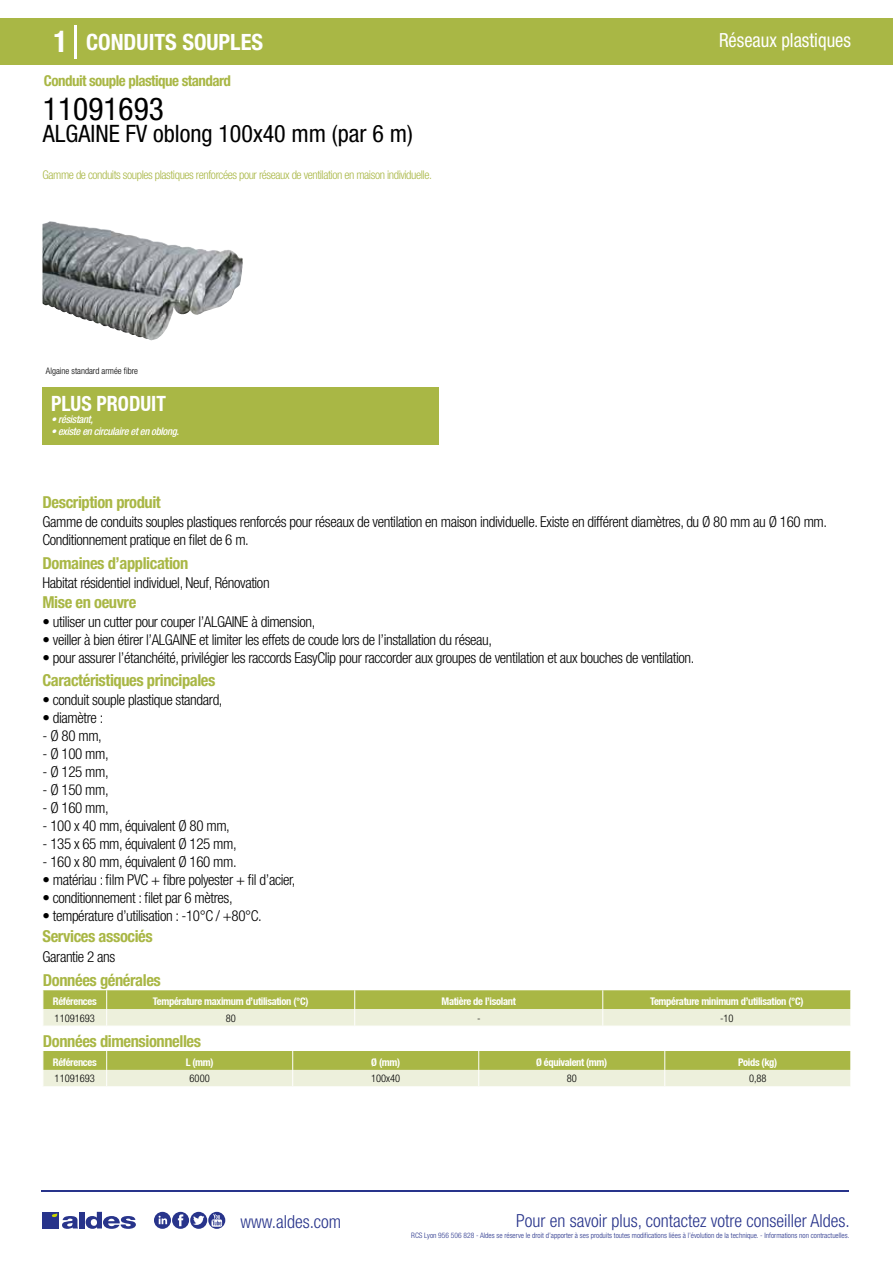
<style>
.page{position:relative;width:893px;height:1263px;background:#fff}
.page>*{position:absolute;margin:0;border:0;box-sizing:border-box;transform-origin:0 0}
.t1{font:condensed 31.5px "Helvetica Neue LT Std";color:#000}
.t2{font:condensed 24px "Helvetica Neue LT Std";color:#000}
.t3{font:700 condensed 22.5px "Helvetica Neue LT Std";color:#fff}
.t4{font:700 condensed 21px "Helvetica Neue";color:#fff;scale:.95 1}
.t5{font:condensed 19.5px "Helvetica Neue LT Std";color:#fff;scale:.95 1}
.t6{font:300 condensed 18px "Helvetica Neue";color:#28348b}
.t7{font:700 condensed 16.5px "Helvetica Neue LT Std";letter-spacing:-.025em;color:#a9b745}
.t8{font:300 condensed 15px/18px "Helvetica Neue LT Std";letter-spacing:-.025em;color:#000}
.t9{font:700 condensed 15px "Helvetica Neue LT Std";letter-spacing:-.035em;color:#a9b745}
.t10{font:300 condensed 12px "Helvetica Neue LT Std";letter-spacing:-.035em;color:#a9b745}
.t11{font:700 condensed 10.5px "Helvetica Neue";letter-spacing:-.03em;color:#fff}
.t12{font:italic 500 condensed 10.5px "Helvetica Neue";letter-spacing:-.03em;color:#fff}
.t13{font:300 condensed 10.5px "Helvetica Neue";color:#000}
.t14{font:300 condensed 9px "Helvetica Neue";color:#000}
.t15{font:300 condensed 7.5px "Helvetica Neue";color:#28348b}
.s1{font-size:30px}
</style>
<div class="page">
<div style="left:0;top:18px;width:893px;height:46px;background:#a9b745"></div>
<div style="left:43px;top:387px;width:396px;height:57px;background:#a9b745"></div>
<hr style="left:74px;top:25px;width:2px;height:33px;background:#fff">
<img style="left:43px;top:221px;width:200px;height:120px">
<svg style="left:43px;top:990px;width:808px;height:36px;background:#cad28e"></svg>
<svg style="left:43px;top:1051px;width:808px;height:35px;background:#c8d18b"></svg>
<hr style="left:41px;top:1190px;width:808px;height:1px;background:#28348b">
<svg style="left:154px;top:1212px;width:71px;height:17px"></svg>
<div style="left:42px;top:1212px;width:17px;height:16px;background:#28348b"></div>
<div style="left:79px;top:1212px;width:5px;height:16px;background:#28348b"></div>
<svg style="left:86px;top:1212px;width:50px;height:17px"></svg>
<svg style="left:52px;top:1213px;width:26px;height:16px"></svg>
<h3 class="t3" style="left:54px;top:28px;width:211px"><span class="s1">1</span> CONDUITS SOUPLES</h3>
<h3 class="t5" style="left:719px;top:29px;width:140px">Réseaux plastiques</h3>
<p class="t9" style="left:44px;top:71px;width:189px">Conduit souple plastique standard</p>
<h1 class="t1" style="left:43px;top:91px;width:122px">11091693</h1>
<h2 class="t2" style="left:43px;top:120px;width:371px">ALGAINE FV oblong 100x40 mm (par 6 m)</h2>
<p class="t10" style="left:43px;top:167px;width:391px">Gamme de conduits souples plastiques renforcées pour réseaux de ventilation en maison individuelle.</p>
<p class="t14" style="left:46px;top:365px;width:94px">Algaine standard armée fibre</p>
<h3 class="t4" style="left:51px;top:391px;width:122px">PLUS PRODUIT</h3>
<p class="t12" style="left:51px;top:413px;width:44px">• résistant,</p>
<p class="t12" style="left:51px;top:425px;width:129px">• existe en circulaire et en oblong.</p>
<p class="t7" style="left:43px;top:492px;width:120px">Description produit</p>
<p class="t8" style="left:43px;top:513px;width:786px">Gamme de conduits souples plastiques renforcés pour réseaux de ventilation en maison individuelle. Existe en différent diamètres, du Ø 80 mm au Ø 160 mm.<br>Conditionnement pratique en filet de 6 m.</p>
<p class="t8" style="left:43px;top:573px;width:229px">Habitat résidentiel individuel, Neuf, Rénovation</p>
<p class="t8" style="left:43px;top:613px;width:274px">• utiliser un cutter pour couper l’ALGAINE à dimension,</p>
<p class="t8" style="left:43px;top:631px;width:451px">• veiller à bien étirer l’ALGAINE et limiter les effets de coude lors de l’installation du réseau,</p>
<p class="t8" style="left:43px;top:649px;width:653px">• pour assurer l’étanchéité, privilégier les raccords EasyClip pour raccorder aux groupes de ventilation et aux bouches de ventilation.</p>
<p class="t7" style="left:43px;top:553px;width:147px">Domaines d’application</p>
<p class="t7" style="left:43px;top:592px;width:95px">Mise en oeuvre</p>
<p class="t7" style="left:43px;top:670px;width:174px">Caractéristiques principales</p>
<p class="t8" style="left:43px;top:691px;width:182px">• conduit souple plastique standard,</p>
<p class="t8" style="left:43px;top:709px;width:62px">• diamètre :</p>
<p class="t8" style="left:43px;top:727px;width:61px">- Ø 80 mm,</p>
<p class="t8" style="left:43px;top:745px;width:68px">- Ø 100 mm,</p>
<p class="t8" style="left:43px;top:763px;width:68px">- Ø 125 mm,</p>
<p class="t8" style="left:43px;top:781px;width:68px">- Ø 150 mm,</p>
<p class="t8" style="left:43px;top:799px;width:68px">- Ø 160 mm,</p>
<p class="t8" style="left:43px;top:817px;width:189px">- 100 x 40 mm, équivalent Ø 80 mm,</p>
<p class="t8" style="left:43px;top:835px;width:196px">- 135 x 65 mm, équivalent Ø 125 mm,</p>
<p class="t8" style="left:43px;top:853px;width:196px">- 160 x 80 mm, équivalent Ø 160 mm.</p>
<p class="t8" style="left:43px;top:871px;width:254px">• matériau : film PVC + fibre polyester + fil d’acier,</p>
<p class="t8" style="left:43px;top:889px;width:192px">• conditionnement : filet par 6 mètres,</p>
<p class="t8" style="left:43px;top:907px;width:221px">• température d’utilisation : -10°C / +80°C.</p>
<p class="t7" style="left:43px;top:926px;width:112px">Services associés</p>
<p class="t8" style="left:43px;top:947px;width:74px">Garantie 2 ans</p>
<p class="t7" style="left:43px;top:970px;width:119px">Données générales</p>
<p class="t11" style="left:53px;top:995px;width:45px">Références</p>
<p class="t11" style="left:153px;top:995px;width:157px">Température maximum d’utilisation (°C)</p>
<p class="t11" style="left:442px;top:995px;width:76px">Matière de l’isolant</p>
<p class="t11" style="left:650px;top:995px;width:155px">Température minimum d’utilisation (°C)</p>
<p class="t13" style="left:55px;top:1012px;width:42px">11091693</p>
<p class="t13" style="left:226px;top:1012px;width:12px">80</p>
<p class="t13" style="left:477px;top:1012px;width:5px">-</p>
<p class="t13" style="left:720px;top:1012px;width:15px">-10</p>
<p class="t7" style="left:43px;top:1031px;width:160px">Données dimensionnelles</p>
<p class="t11" style="left:53px;top:1055px;width:45px">Références</p>
<p class="t11" style="left:186px;top:1055px;width:29px">L (mm)</p>
<p class="t11" style="left:371px;top:1055px;width:30px">Ø (mm)</p>
<p class="t11" style="left:536px;top:1055px;width:73px">Ø équivalent (mm)</p>
<p class="t11" style="left:738px;top:1055px;width:41px">Poids (kg)</p>
<p class="t13" style="left:55px;top:1072px;width:42px">11091693</p>
<p class="t13" style="left:190px;top:1072px;width:22px">6000</p>
<p class="t13" style="left:371px;top:1072px;width:31px">100x40</p>
<p class="t13" style="left:567px;top:1072px;width:12px">80</p>
<p class="t13" style="left:749px;top:1072px;width:19px">0,88</p>
<p class="t6" style="left:240px;top:1211px;width:102px">www.aldes.com</p>
<p class="t6" style="left:516px;top:1211px;width:335px">Pour en savoir plus, contactez votre conseiller Aldes.</p>
<p class="t15" style="left:411px;top:1230px;width:440px">RCS Lyon 956 506 828 - Aldes se réserve le droit d’apporter à ses produits toutes modifications liées à l’évolution de la technique. - Informations non contractuelles.</p>
</div>
